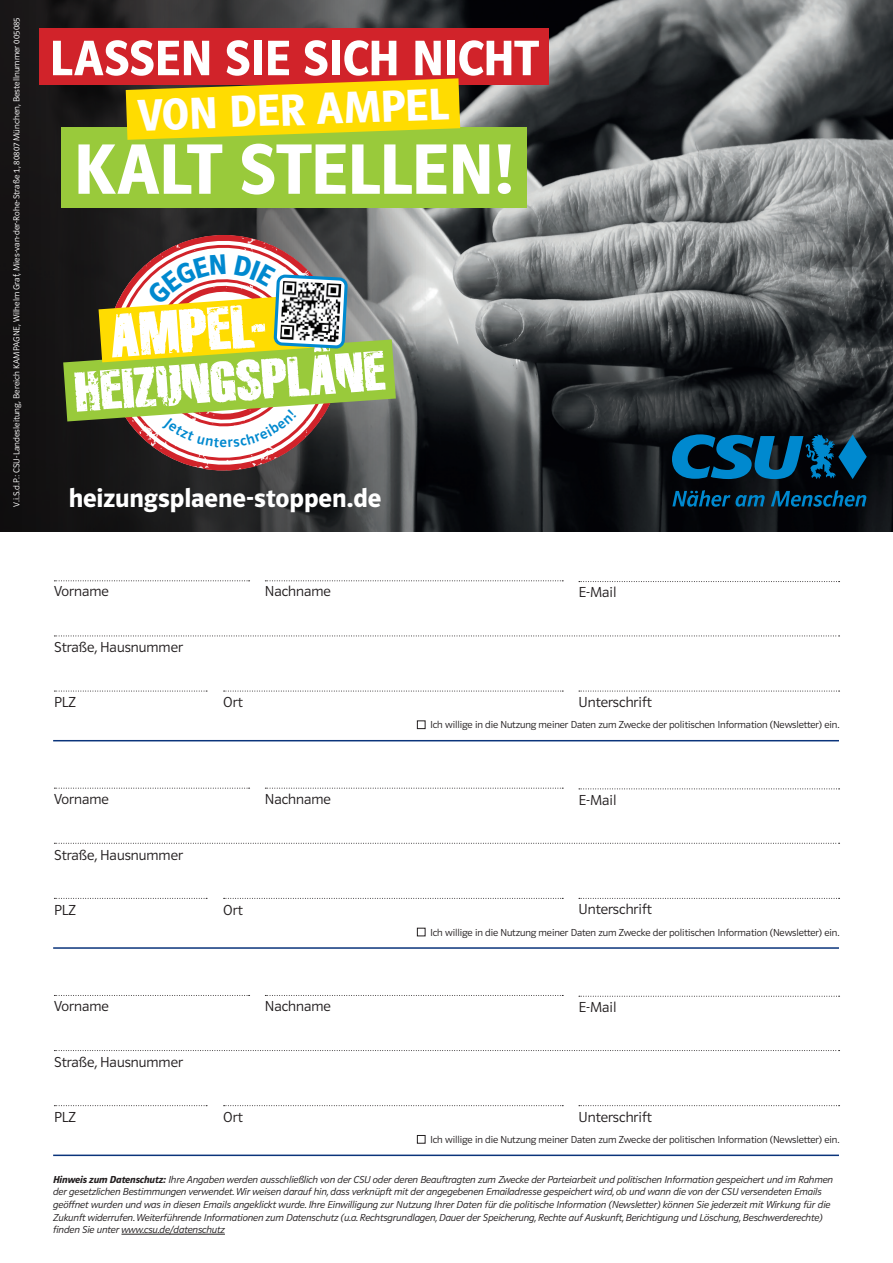
<style>
.page{position:relative;width:893px;height:1263px;background:#fff}
.page>*{position:absolute;margin:0;border:0;box-sizing:border-box;transform-origin:0 0}
.t1{font:600 73.8px "Polo 22 R";letter-spacing:-.01em;color:#fff}
.t2{font:60.75px "Disintegration";color:#fff}
.t3{font:55.65px "Disintegration";color:#fff}
.t4{font:600 51.45px "Polo 22 R";letter-spacing:-.01em;color:#fff}
.t5{font:600 46.35px "Polo 22 R";color:#fff}
.t6{font:600 27.45px "Polo 22 R";letter-spacing:-.005em;color:#fff}
.t7{font:15px "Polo 22 R Leicht";color:#231f20}
.t8{font:10.5px/12.6px "Polo 22 R Leicht Kursiv";letter-spacing:-.01em;color:#231f20}
.t9{font:10.5px "Polo 22 R Leicht";letter-spacing:-.01em;color:#231f20}
.t10{font:9px "Polo 22 R Leicht";letter-spacing:.005em;color:#fff}
.s1{font-family:"Polo 22 R";font-weight:600;font-style:italic}
</style>
<div class="page">
<hr style="left:121px;top:1234px;width:104px;height:1px;background:#231f20">
<img style="left:425px;top:0;width:468px;height:531px">
<svg style="left:0;top:0;width:425px;height:531px;background:#2f2f2f"></svg>
<svg style="left:672px;top:490px;width:93px;height:17px;background:#043652"></svg>
<svg style="left:771px;top:490px;width:95px;height:17px;background:#023653"></svg>
<svg style="left:672px;top:434px;width:195px;height:45px;background:#034c73"></svg>
<div style="left:39px;top:28px;width:510px;height:57px;background:#d1232a"></div>
<div style="left:61px;top:127px;width:465px;height:80px;background:#99ca3b"></div>
<svg style="left:126px;top:78px;width:334px;height:62px"></svg>
<svg style="left:106px;top:235px;width:236px;height:236px"></svg>
<svg style="left:54px;top:580px;width:196px;height:1px"></svg>
<svg style="left:54px;top:635px;width:786px;height:1px"></svg>
<hr style="left:53px;top:740px;width:786px;height:1px;background:#0a347b">
<svg style="left:579px;top:691px;width:261px;height:1px"></svg>
<svg style="left:265px;top:580px;width:298px;height:1px"></svg>
<svg style="left:224px;top:691px;width:339px;height:1px"></svg>
<svg style="left:54px;top:691px;width:153px;height:1px"></svg>
<svg style="left:579px;top:581px;width:261px;height:1px"></svg>
<div style="left:417px;top:720px;width:8px;height:9px;border:1px solid #231f20"></div>
<svg style="left:54px;top:788px;width:196px;height:1px"></svg>
<svg style="left:54px;top:843px;width:786px;height:1px"></svg>
<hr style="left:53px;top:947px;width:786px;height:2px;background:#0a347b">
<svg style="left:579px;top:898px;width:261px;height:1px"></svg>
<svg style="left:265px;top:788px;width:298px;height:1px"></svg>
<svg style="left:224px;top:898px;width:339px;height:1px"></svg>
<svg style="left:54px;top:898px;width:153px;height:1px"></svg>
<svg style="left:579px;top:788px;width:261px;height:1px"></svg>
<div style="left:417px;top:928px;width:8px;height:8px;border:1px solid #231f20"></div>
<svg style="left:54px;top:995px;width:196px;height:1px"></svg>
<svg style="left:54px;top:1050px;width:786px;height:1px"></svg>
<hr style="left:53px;top:1154px;width:786px;height:2px;background:#0a347b">
<svg style="left:579px;top:1105px;width:261px;height:1px"></svg>
<svg style="left:265px;top:995px;width:298px;height:1px"></svg>
<svg style="left:224px;top:1105px;width:339px;height:1px"></svg>
<svg style="left:54px;top:1105px;width:153px;height:1px"></svg>
<svg style="left:579px;top:996px;width:261px;height:1px"></svg>
<div style="left:417px;top:1135px;width:8px;height:8px;border:1px solid #231f20"></div>
<svg style="left:63px;top:254px;width:333px;height:193px"></svg>
<p class="t10" style="left:12px;top:507px;width:491px;rotate:-90deg">V.i.S.d.P.: CSU-Landesleitung, Bereich KAMPAGNE, Wilhelm Graf, Mies-van-der-Rohe-Straße 1, 80807 München, Bestellnummer 005085</p>
<h3 class="t4" style="left:49px;top:31px;width:490px">LASSEN SIE SICH NICHT</h3>
<h3 class="t5" style="left:136px;top:91px;width:313px;rotate:-2deg">VON DER AMPEL</h3>
<h1 class="t1" style="left:73px;top:130px;width:442px">KALT STELLEN!</h1>
<h2 class="t2" style="left:108px;top:297px;width:172px;rotate:-4deg">AMPEL-</h2>
<h3 class="t3" style="left:72px;top:356px;width:313px;rotate:-4deg">HEIZUNGSPLÄNE</h3>
<h3 class="t6" style="left:69px;top:483px;width:314px">heizungsplaene-stoppen.de</h3>
<h3 class="t7" style="left:54px;top:583px;width:56px">Vorname</h3>
<h3 class="t7" style="left:54px;top:639px;width:131px">Straße, Hausnummer</h3>
<h3 class="t7" style="left:54px;top:694px;width:23px">PLZ</h3>
<h3 class="t7" style="left:223px;top:694px;width:21px">Ort</h3>
<h3 class="t7" style="left:265px;top:583px;width:68px">Nachname</h3>
<h3 class="t7" style="left:54px;top:791px;width:56px">Vorname</h3>
<h3 class="t7" style="left:54px;top:847px;width:131px">Straße, Hausnummer</h3>
<h3 class="t7" style="left:54px;top:902px;width:23px">PLZ</h3>
<h3 class="t7" style="left:223px;top:902px;width:21px">Ort</h3>
<h3 class="t7" style="left:265px;top:791px;width:68px">Nachname</h3>
<h3 class="t7" style="left:54px;top:998px;width:56px">Vorname</h3>
<h3 class="t7" style="left:54px;top:1054px;width:131px">Straße, Hausnummer</h3>
<h3 class="t7" style="left:54px;top:1109px;width:23px">PLZ</h3>
<h3 class="t7" style="left:223px;top:1109px;width:21px">Ort</h3>
<h3 class="t7" style="left:265px;top:998px;width:68px">Nachname</h3>
<h3 class="t7" style="left:579px;top:584px;width:40px">E-Mail</h3>
<h3 class="t7" style="left:579px;top:694px;width:75px">Unterschrift</h3>
<p class="t9" style="left:430px;top:719px;width:411px">Ich willige in die Nutzung meiner Daten zum Zwecke der politischen Information (Newsletter) ein.</p>
<h3 class="t7" style="left:579px;top:791px;width:40px">E-Mail</h3>
<h3 class="t7" style="left:579px;top:901px;width:75px">Unterschrift</h3>
<p class="t9" style="left:430px;top:926px;width:411px">Ich willige in die Nutzung meiner Daten zum Zwecke der politischen Information (Newsletter) ein.</p>
<h3 class="t7" style="left:579px;top:999px;width:40px">E-Mail</h3>
<h3 class="t7" style="left:579px;top:1109px;width:75px">Unterschrift</h3>
<p class="t9" style="left:430px;top:1134px;width:411px">Ich willige in die Nutzung meiner Daten zum Zwecke der politischen Information (Newsletter) ein.</p>
<p class="t8" style="left:53px;top:1173px;width:781px"><span class="s1">Hinweis zum Datenschutz:</span> Ihre Angaben werden ausschließlich von der CSU oder deren Beauftragten zum Zwecke der Parteiarbeit und politischen Information gespeichert und im Rahmen der gesetzlichen Bestimmungen verwendet. Wir weisen darauf hin, dass verknüpft mit der angegebenen Emailadresse gespeichert wird, ob und wann die von der CSU versendeten Emails geöffnet wurden und was in diesen Emails angeklickt wurde. Ihre Einwilligung zur Nutzung Ihrer Daten für die politische Information (Newsletter) können Sie jederzeit mit Wirkung für die Zukunft widerrufen. Weiterführende Informationen zum Datenschutz (u.a. Rechtsgrundlagen, Dauer der Speicherung, Rechte auf Auskunft, Berichtigung und Löschung, Beschwerderechte) finden Sie unter www.csu.de/datenschutz</p>
</div>
